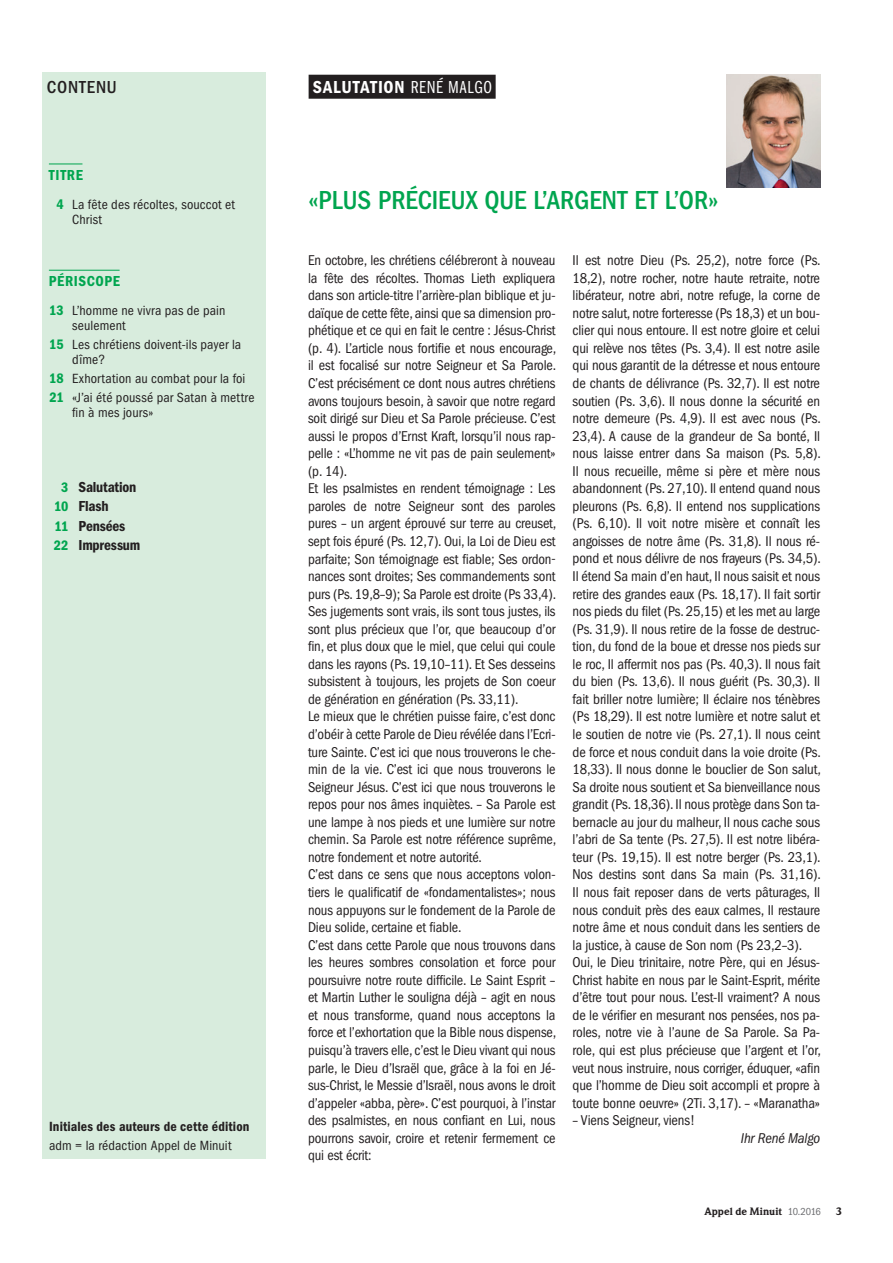
<style>
.page{position:relative;width:893px;height:1263px;background:#fff}
.page>*{position:absolute;margin:0;border:0;box-sizing:border-box;transform-origin:0 0}
.t1{font:500 condensed 27px "Franklin Gothic";color:#00a54f}
.t2{font:600 condensed 18px "Franklin Gothic";letter-spacing:.04em;color:#fff}
.t3{font:500 condensed 18px "Franklin Gothic";letter-spacing:.045em;color:#231f20}
.t4{font:600 condensed 15px/19.2px "Franklin Gothic";letter-spacing:-.015em;color:#231f20}
.t5{font:600 condensed 15px "Franklin Gothic";letter-spacing:.04em;color:#00a54f}
.t6{font:condensed 14.7px/17.5px "Franklin Gothic";letter-spacing:-.01em;color:#231f20}
.t7{font:italic condensed 14.7px "Franklin Gothic";letter-spacing:-.01em;color:#231f20}
.t8{font:condensed 13.8px/14.5px "Franklin Gothic";letter-spacing:.01em;color:#231f20}
.t9{font:600 condensed 13.8px "Franklin Gothic";letter-spacing:.01em;color:#231f20}
.t10{font:900 10.5px "Weidemann";letter-spacing:-.005em;color:#231f20}
.s1{font-family:"Franklin Gothic Book Cmpr";font-weight:400;font-stretch:normal}
.s2{font-weight:600;font-size:14.25px;color:#00a54f}
.s3{font-size:14.25px;color:#00a54f}
.s4{font-family:"Franklin Gothic";font-weight:400;font-stretch:condensed;color:#6c6d70}
</style>
<div class="page">
<img style="left:727px;top:75px;width:94px;height:112px">
<div style="left:43px;top:73px;width:223px;height:1086px;background:#d8ecdd"></div>
<div style="left:309px;top:75px;width:187px;height:24px;background:#231f20"></div>
<hr style="left:49px;top:164px;width:33px;height:1px;background:#00a54f">
<hr style="left:49px;top:270px;width:71px;height:1px;background:#00a54f">
<p class="t3" style="left:47px;top:77px;width:71px">CONTENU</p>
<p class="t2" style="left:313px;top:77px;width:181px">SALUTATION <span class="s1">RENÉ MALGO</span></p>
<p class="t5" style="left:49px;top:167px;width:36px">TITRE</p>
<p class="t8" style="left:72px;top:197px;width:164px;text-indent:-16px"><span class="s2">4</span> La fête des récoltes, souccot et<br>Christ</p>
<p class="t5" style="left:49px;top:273px;width:73px">PÉRISCOPE</p>
<p class="t8" style="left:72px;top:304px;width:155px;text-indent:-23px"><span class="s2">13</span> L’homme ne vivra pas de pain seulement</p>
<p class="t8" style="left:72px;top:337px;width:170px;text-indent:-23px"><span class="s2">15</span> Les chrétiens doivent-ils payer la dîme?</p>
<p class="t8" style="left:49px;top:369px;width:207px;line-height:19.2px"><span class="s2">18</span> Exhortation au combat pour la foi<br><span class="s2">21</span> «J’ai été poussé par Satan à mettre</p>
<p class="t8" style="left:72px;top:405px;width:83px">fin à mes jours»</p>
<p class="t4" style="left:54px;top:478px;width:88px;text-indent:7px"><span class="s3">3</span> Salutation<br><span class="s3">10</span> Flash<br><span class="s3">11</span> Pensées<br><span class="s3">22</span> Impressum</p>
<p class="t9" style="left:49px;top:1118px;width:202px">Initiales des auteurs de cette édition</p>
<p class="t8" style="left:49px;top:1138px;width:184px">adm = la rédaction Appel de Minuit</p>
<h1 class="t1" style="left:308px;top:185px;width:412px">«PLUS PRÉCIEUX QUE L’ARGENT ET L’OR»</h1>
<p class="t6" style="left:308px;top:252px;width:250px">En octobre, les chrétiens célébreront à nouveau la fête des récoltes. Thomas Lieth expliquera dans son article-titre l’arrière-plan biblique et ju&shy;daïque de cette fête, ainsi que sa dimension pro&shy;phétique et ce qui en fait le centre : Jésus-Christ (p. 4). L’article nous fortifie et nous encourage, il est focalisé sur notre Seigneur et Sa Parole.<br>C’est précisément ce dont nous autres chrétiens avons toujours besoin, à savoir que notre regard soit dirigé sur Dieu et Sa Parole précieuse. C’est aussi le propos d’Ernst Kraft, lorsqu’il nous rap&shy;pelle : «L’homme ne vit pas de pain seulement» (p. 14).<br>Et les psalmistes en rendent témoignage : Les paroles de notre Seigneur sont des paroles pures – un argent éprouvé sur terre au creuset, sept fois épuré (Ps. 12,7). Oui, la Loi de Dieu est parfaite; Son témoignage est fiable; Ses ordon&shy;nances sont droites; Ses commandements sont purs (Ps. 19,8–9); Sa Parole est droite (Ps 33,4).<br>Ses jugements sont vrais, ils sont tous justes, ils sont plus précieux que l’or, que beaucoup d’or fin, et plus doux que le miel, que celui qui coule dans les rayons (Ps. 19,10–11). Et Ses desseins subsistent à toujours, les projets de Son coeur de génération en génération (Ps. 33,11).<br>Le mieux que le chrétien puisse faire, c’est donc d’obéir à cette Parole de Dieu révélée dans l’Ecri&shy;ture Sainte. C’est ici que nous trouverons le che&shy;min de la vie. C’est ici que nous trouverons le Seigneur Jésus. C’est ici que nous trouverons le repos pour nos âmes inquiètes. – Sa Parole est une lampe à nos pieds et une lumière sur notre chemin. Sa Parole est notre référence suprême, notre fondement et notre autorité.<br>C’est dans ce sens que nous acceptons volon&shy;tiers le qualificatif de «fondamentalistes»; nous nous appuyons sur le fondement de la Parole de Dieu solide, certaine et fiable.<br>C’est dans cette Parole que nous trouvons dans les heures sombres consolation et force pour poursuivre notre route difficile. Le Saint Esprit – et Martin Luther le souligna déjà – agit en nous et nous transforme, quand nous acceptons la force et l’exhortation que la Bible nous dispense, puisqu’à travers elle, c’est le Dieu vivant qui nous parle, le Dieu d’Israël que, grâce à la foi en Jé&shy;sus-Christ, le Messie d’Israël, nous avons le droit d’appeler «abba, père». C’est pourquoi, à l’instar des psalmistes, en nous confiant en Lui, nous pourrons savoir, croire et retenir fermement ce qui est écrit:</p>
<p class="t6" style="left:573px;top:252px;width:250px">Il est notre Dieu (Ps. 25,2), notre force (Ps.<br>18,2), notre rocher, notre haute retraite, notre libérateur, notre abri, notre refuge, la corne de notre salut, notre forteresse (Ps 18,3) et un bou&shy;clier qui nous entoure. Il est notre gloire et celui qui relève nos têtes (Ps. 3,4). Il est notre asile qui nous garantit de la détresse et nous entoure de chants de délivrance (Ps. 32,7). Il est notre soutien (Ps. 3,6). Il nous donne la sécurité en notre demeure (Ps. 4,9). Il est avec nous (Ps.<br>23,4). A cause de la grandeur de Sa bonté, Il nous laisse entrer dans Sa maison (Ps. 5,8).<br>Il nous recueille, même si père et mère nous abandonnent (Ps. 27,10). Il entend quand nous pleurons (Ps. 6,8). Il entend nos supplications (Ps. 6,10). Il voit notre misère et connaît les angoisses de notre âme (Ps. 31,8). Il nous ré&shy;pond et nous délivre de nos frayeurs (Ps. 34,5).<br>Il étend Sa main d’en haut, Il nous saisit et nous retire des grandes eaux (Ps. 18,17). Il fait sortir nos pieds du filet (Ps. 25,15) et les met au large (Ps. 31,9). Il nous retire de la fosse de destruc&shy;tion, du fond de la boue et dresse nos pieds sur le roc, Il affermit nos pas (Ps. 40,3). Il nous fait du bien (Ps. 13,6). Il nous guérit (Ps. 30,3). Il fait briller notre lumière; Il éclaire nos ténèbres (Ps 18,29). Il est notre lumière et notre salut et le soutien de notre vie (Ps. 27,1). Il nous ceint de force et nous conduit dans la voie droite (Ps.<br>18,33). Il nous donne le bouclier de Son salut, Sa droite nous soutient et Sa bienveillance nous grandit (Ps. 18,36). Il nous protège dans Son ta&shy;bernacle au jour du malheur, Il nous cache sous l’abri de Sa tente (Ps. 27,5). Il est notre libéra&shy;teur (Ps. 19,15). Il est notre berger (Ps. 23,1).<br>Nos destins sont dans Sa main (Ps. 31,16).<br>Il nous fait reposer dans de verts pâturages, Il nous conduit près des eaux calmes, Il restaure notre âme et nous conduit dans les sentiers de la justice, à cause de Son nom (Ps 23,2–3).<br>Oui, le Dieu trinitaire, notre Père, qui en Jésus-Christ habite en nous par le Saint-Esprit, mérite d’être tout pour nous. L’est-Il vraiment? A nous de le vérifier en mesurant nos pensées, nos pa&shy;roles, notre vie à l’aune de Sa Parole. Sa Pa&shy;role, qui est plus précieuse que l’argent et l’or, veut nous instruire, nous corriger, éduquer, «afin que l’homme de Dieu soit accompli et propre à toute bonne oeuvre» (2Ti. 3,17). – «Maranatha»</p>
<p class="t6" style="left:573px;top:1112px;width:124px">– Viens Seigneur, viens!</p>
<p class="t7" style="left:741px;top:1129px;width:81px">Ihr René Malgo</p>
<p class="t10" style="left:704px;top:1204px;width:118px">Appel de Minuit <span class="s4">10.2016</span></p>
<p class="t10" style="left:836px;top:1204px;width:8px">3</p>
</div>
